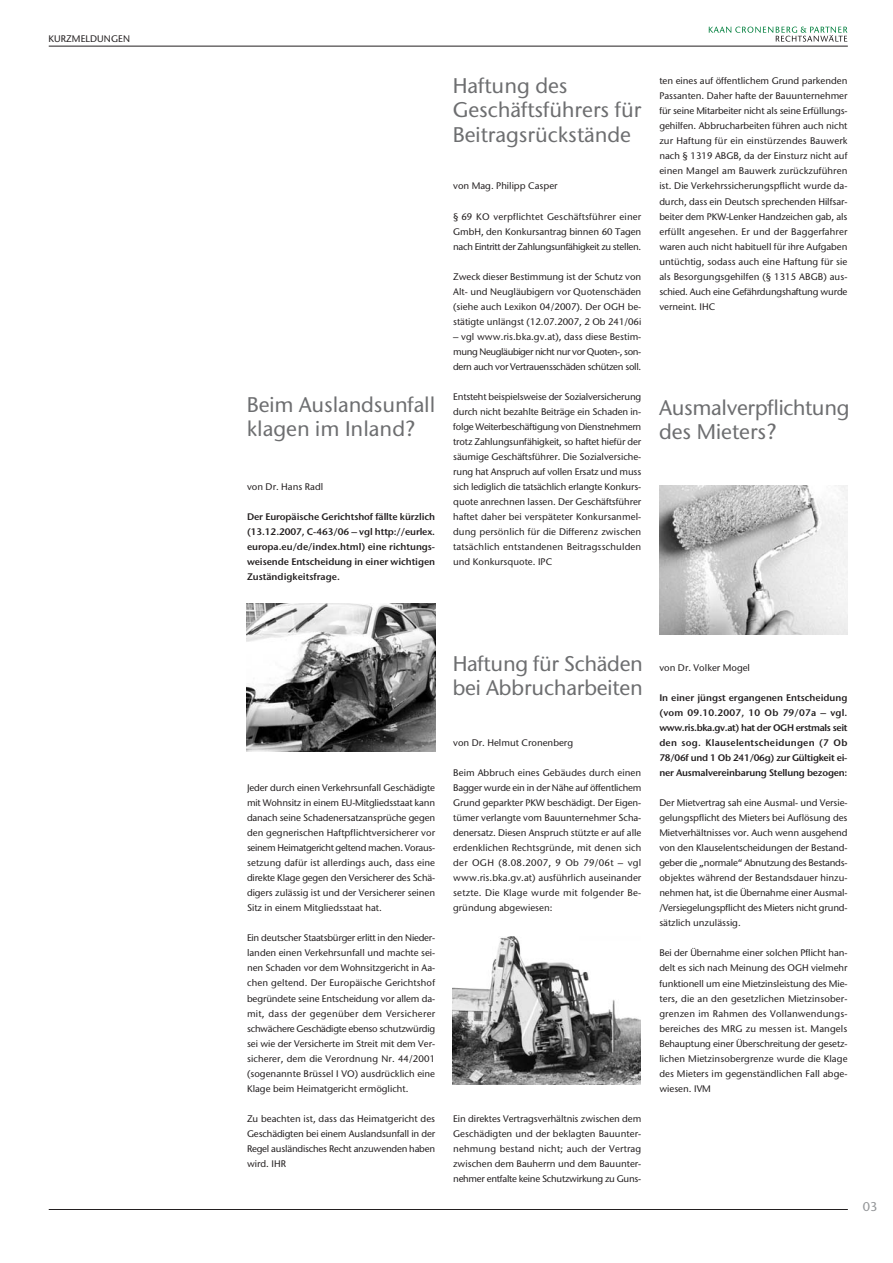
<style>
.page{position:relative;width:893px;height:1263px;background:#fff}
.page>*{position:absolute;margin:0;border:0;box-sizing:border-box;transform-origin:0 0}
.t1{font:500 21.15px/24.3px "ITC Stone Sans";letter-spacing:-.005em;color:#6d6e70}
.t2{font:500 12.75px "ITC Stone Sans";color:#939598}
.t3{font:500 9.6px/15px "ITC Stone Sans";color:#231f20;text-align:justify}
.t4{font:9.6px/15px "ITC Stone Sans Semi";letter-spacing:-.015em;color:#231f20;text-align:justify}
</style>
<div class="page">
<svg style="left:709px;top:27px;width:138px;height:15px"></svg>
<hr style="left:49px;top:46px;width:799px;height:1px;background:#231f20">
<hr style="left:49px;top:1209px;width:799px;height:1px;background:#231f20">
<img style="left:247px;top:603px;width:188px;height:149px">
<img style="left:453px;top:936px;width:188px;height:149px">
<img style="left:659px;top:486px;width:188px;height:148px">
<p class="t3" style="left:48px;top:32px;width:83px">KURZMELDUNGEN</p>
<h1 class="t1" style="left:247px;top:395px;width:190px">Beim Auslandsunfall klagen im Inland?</h1>
<p class="t3" style="left:247px;top:480px;width:78px">von Dr. Hans Radl</p>
<p class="t4" style="left:247px;top:510px;width:190px">Der Europäische Gerichtshof fällte kürzlich (13.12.2007, C-463/06 – vgl http://eurlex. europa.eu/de/index.html) eine richtungs&shy;weisende Entscheidung in einer wichtigen Zuständigkeitsfrage.</p>
<h1 class="t1" style="left:453px;top:76px;width:190px">Haftung des<br>Geschäftsführers für<br>Beitragsrückstände</h1>
<p class="t3" style="left:453px;top:180px;width:106px">von Mag. Philipp Casper</p>
<p class="t3" style="left:453px;top:210px;width:190px">§ 69 KO verpflichtet Geschäftsführer einer GmbH, den Konkursantrag binnen 60 Tagen nach Eintritt der Zahlungsunfähigkeit zu stellen.</p>
<p class="t3" style="left:453px;top:270px;width:190px">Zweck dieser Bestimmung ist der Schutz von Alt- und Neugläubigern vor Quotenschäden (siehe auch Lexikon 04/2007). Der OGH be&shy;stätigte unlängst (12.07.2007, 2 Ob 241/06i</p>
<p class="t3" style="left:453px;top:330px;width:190px">– vgl www.ris.bka.gv.at), dass diese Bestim&shy;mung Neugläubiger nicht nur vor Quoten-, son&shy;dern auch vor Vertrauensschäden schützen soll.</p>
<p class="t3" style="left:453px;top:390px;width:190px">Entsteht beispielsweise der Sozialversicherung durch nicht bezahlte Beiträge ein Schaden in&shy;folge Weiterbeschäftigung von Dienstnehmern trotz Zahlungsunfähigkeit, so haftet hiefür der säumige Geschäftsführer. Die Sozialversiche&shy;rung hat Anspruch auf vollen Ersatz und muss sich lediglich die tatsächlich erlangte Konkurs&shy;quote anrechnen lassen. Der Geschäftsführer haftet daher bei verspäteter Konkursanmel&shy;dung persönlich für die Differenz zwischen tatsächlich entstandenen Beitragsschulden und Konkursquote. IPC</p>
<p class="t3" style="left:659px;top:74px;width:190px">ten eines auf öffentlichem Grund parkenden Passanten. Daher hafte der Bauunternehmer für seine Mitarbeiter nicht als seine Erfüllungs&shy;gehilfen. Abbrucharbeiten führen auch nicht zur Haftung für ein einstürzendes Bauwerk nach § 1319 ABGB, da der Einsturz nicht auf einen Mangel am Bauwerk zurückzuführen ist. Die Verkehrssicherungspflicht wurde da&shy;durch, dass ein Deutsch sprechenden Hilfsar&shy;beiter dem PKW-Lenker Handzeichen gab, als erfüllt angesehen. Er und der Baggerfahrer waren auch nicht habituell für ihre Aufgaben untüchtig, sodass auch eine Haftung für sie als Besorgungsgehilfen (§ 1315 ABGB) aus&shy;schied. Auch eine Gefährdungshaftung wurde verneint. IHC</p>
<h1 class="t1" style="left:659px;top:398px;width:192px">Ausmalverpflichtung des Mieters?</h1>
<p class="t3" style="left:247px;top:781px;width:190px">Jeder durch einen Verkehrsunfall Geschädigte mit Wohnsitz in einem EU-Mitgliedsstaat kann danach seine Schadenersatzansprüche gegen den gegnerischen Haftpflichtversicherer vor seinem Heimatgericht geltend machen. Voraus&shy;setzung dafür ist allerdings auch, dass eine direkte Klage gegen den Versicherer des Schä&shy;digers zulässig ist und der Versicherer seinen Sitz in einem Mitgliedsstaat hat.</p>
<p class="t3" style="left:247px;top:932px;width:190px">Ein deutscher Staatsbürger erlitt in den Nieder&shy;landen einen Verkehrsunfall und machte sei&shy;nen Schaden vor dem Wohnsitzgericht in Aa&shy;chen geltend. Der Europäische Gerichtshof begründete seine Entscheidung vor allem da&shy;mit, dass der gegenüber dem Versicherer schwächere Geschädigte ebenso schutzwürdig sei wie der Versicherte im Streit mit dem Ver&shy;sicherer, dem die Verordnung Nr. 44/2001 (sogenannte Brüssel I VO) ausdrücklich eine Klage beim Heimatgericht ermöglicht.</p>
<p class="t3" style="left:247px;top:1112px;width:190px">Zu beachten ist, dass das Heimatgericht des Geschädigten bei einem Auslandsunfall in der Regel ausländisches Recht anzuwenden haben wird. IHR</p>
<h1 class="t1" style="left:453px;top:654px;width:192px">Haftung für Schäden bei Abbrucharbeiten</h1>
<p class="t3" style="left:453px;top:736px;width:121px">von Dr. Helmut Cronenberg</p>
<p class="t3" style="left:453px;top:766px;width:190px">Beim Abbruch eines Gebäudes durch einen Bagger wurde ein in der Nähe auf öffentlichem Grund geparkter PKW beschädigt. Der Eigen&shy;tümer verlangte vom Bauunternehmer Scha&shy;denersatz. Diesen Anspruch stützte er auf alle erdenklichen Rechtsgründe, mit denen sich der OGH (8.08.2007, 9 Ob 79/06t – vgl www.ris.bka.gv.at) ausführlich auseinander setzte. Die Klage wurde mit folgender Be&shy;gründung abgewiesen:</p>
<p class="t3" style="left:453px;top:1112px;width:190px">Ein direktes Vertragsverhältnis zwischen dem Geschädigten und der beklagten Bauunter&shy;nehmung bestand nicht; auch der Vertrag zwischen dem Bauherrn und dem Bauunter&shy;nehmer entfalte keine Schutzwirkung zu Guns-</p>
<p class="t3" style="left:659px;top:661px;width:92px">von Dr. Volker Mogel</p>
<p class="t4" style="left:659px;top:691px;width:190px">In einer jüngst ergangenen Entscheidung (vom 09.10.2007, 10 Ob 79/07a – vgl. www.ris.bka.gv.at) hat der OGH erstmals seit den sog. Klauselentscheidungen (7 Ob 78/06f und 1 Ob 241/06g) zur Gültigkeit ei&shy;ner Ausmalvereinbarung Stellung bezogen:</p>
<p class="t3" style="left:659px;top:796px;width:190px">Der Mietvertrag sah eine Ausmal- und Versie&shy;gelungspflicht des Mieters bei Auflösung des Mietverhältnisses vor. Auch wenn ausgehend von den Klauselentscheidungen der Bestand&shy;geber die „normale“ Abnutzung des Bestands&shy;objektes während der Bestandsdauer hinzu&shy;nehmen hat, ist die Übernahme einer Ausmal-/Versiegelungspflicht des Mieters nicht grund&shy;sätzlich unzulässig.</p>
<p class="t3" style="left:659px;top:947px;width:190px">Bei der Übernahme einer solchen Pflicht han&shy;delt es sich nach Meinung des OGH vielmehr funktionell um eine Mietzinsleistung des Mie&shy;ters, die an den gesetzlichen Mietzinsober&shy;grenzen im Rahmen des Vollanwendungs&shy;bereiches des MRG zu messen ist. Mangels Behauptung einer Überschreitung der gesetz&shy;lichen Mietzinsobergrenze wurde die Klage des Mieters im gegenständlichen Fall abge&shy;wiesen. IVM</p>
<h2 class="t2" style="left:863px;top:1202px;width:16px">03</h2>
</div>
